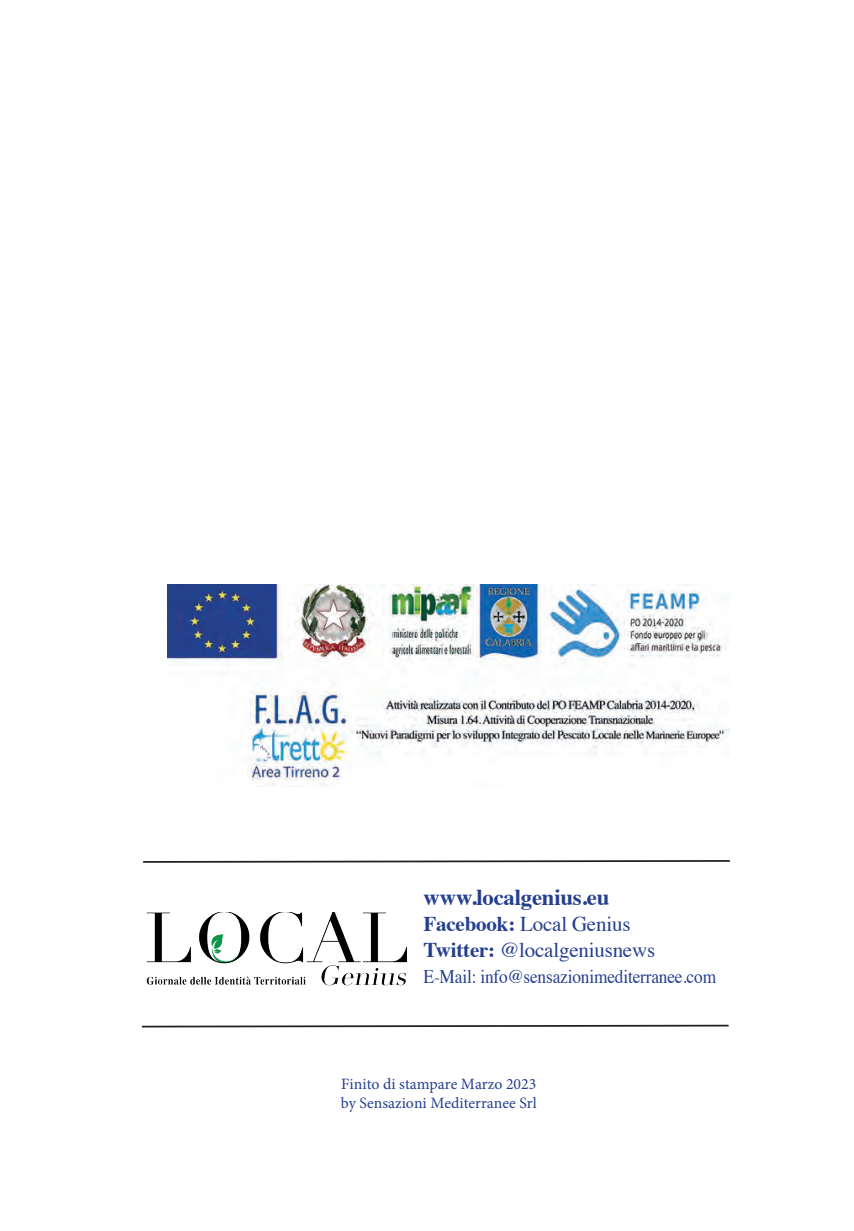
<style>
.page{position:relative;width:854px;height:1231px;background:#fff}
.page>*{position:absolute;margin:0;border:0;box-sizing:border-box;transform-origin:0 0}
.t1{font:700 22.75px "Times";letter-spacing:-.01em;color:#253f8e}
.t2{font:21px/26.2px "Times";letter-spacing:-.01em;color:#253f8e}
.t3{font:19.25px "Times";letter-spacing:-.01em;color:#253f8e;scale:.9 1}
.t4{font:15.75px/19.2px "Minion Pro";color:#253f8e}
.s1{font-weight:700}
</style>
<div class="page">
<img style="left:146px;top:912px;width:260px;height:74px">
<svg style="left:143px;top:860px;width:587px;height:3px;background:#7d7b7c"></svg>
<svg style="left:141px;top:1024px;width:588px;height:4px"></svg>
<img style="left:168px;top:584px;width:561px;height:202px">
<h1 class="t1" style="left:423px;top:875px;width:187px">www.localgenius.eu</h1>
<h2 class="t2" style="left:423px;top:908px;width:233px"><span class="s1">Facebook:</span> Local Genius<br><span class="s1">Twitter:</span> @localgeniusnews</h2>
<p class="t3" style="left:423px;top:958px;width:326px">E-Mail: info@sensazionimediterranee.com</p>
<p class="t4" style="left:340px;top:1073px;width:197px">Finito di stampare Marzo 2023 by Sensazioni Mediterranee Srl</p>
</div>
